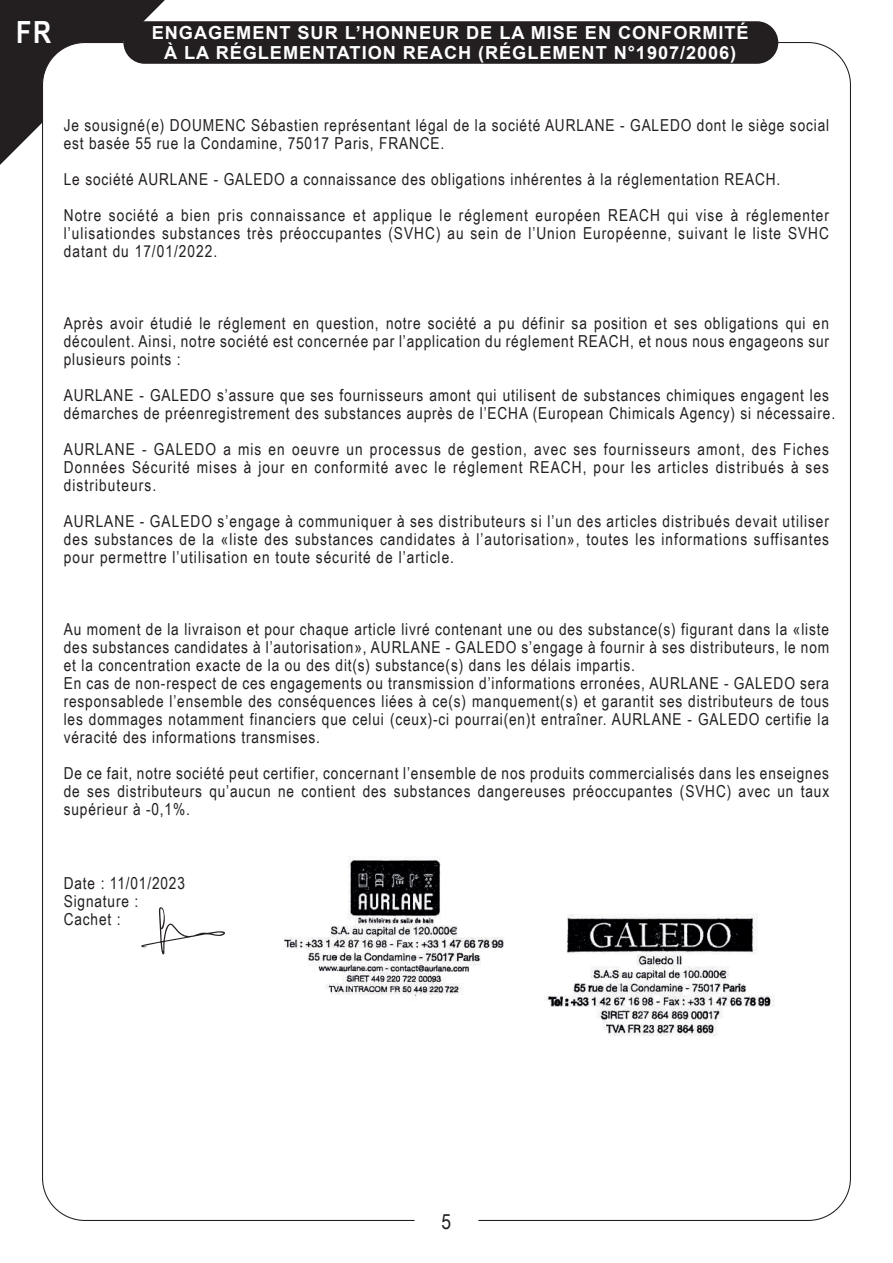
<style>
.page{position:relative;width:893px;height:1263px;background:#fff}
.page>*{position:absolute;margin:0;border:0;box-sizing:border-box;transform-origin:0 0}
.t1{font:700 30.6px "Arial Narrow";color:#fff}
.t2{font:21px "Arial Narrow";color:#231f20}
.t3{font:700 18px/19.5px "Arial";letter-spacing:.05em;color:#fff;text-align:center}
.t4{font:16.5px/18px "Arial Narrow";letter-spacing:.05em;color:#231f20}
</style>
<div class="page">
<svg style="left:0;top:0;width:165px;height:165px"></svg>
<img style="left:284px;top:856px;width:220px;height:145px">
<img style="left:544px;top:914px;width:231px;height:122px">
<div style="left:123px;top:21px;width:655px;height:43px;background:#231f20;border-radius:21px"></div>
<svg style="left:141px;top:907px;width:84px;height:47px"></svg>
<h1 class="t1" style="left:16px;top:9px;width:36px">FR</h1>
<p class="t3" style="left:152px;top:23px;width:598px">ENGAGEMENT SUR L’HONNEUR DE LA MISE EN CONFORMITÉ<br>À LA RÉGLEMENTATION REACH (RÉGLEMENT N°1907/2006)</p>
<p class="t4" style="left:64px;top:116px;width:767px">Je sousigné(e) DOUMENC Sébastien représentant légal de la société AURLANE - GALEDO dont le siège social est basée 55 rue la Condamine, 75017 Paris, FRANCE.</p>
<p class="t4" style="left:64px;top:161px;width:767px;line-height:36px">Le société AURLANE - GALEDO a connaissance des obligations inhérentes à la réglementation REACH.<br>Notre société a bien pris connaissance et applique le réglement européen REACH qui vise à réglementer</p>
<p class="t4" style="left:64px;top:224px;width:767px">l’ulisationdes substances très préoccupantes (SVHC) au sein de l’Union Européenne, suivant le liste SVHC datant du 17/01/2022.</p>
<p class="t4" style="left:64px;top:314px;width:767px;text-align:justify">Après avoir étudié le réglement en question, notre société a pu définir sa position et ses obligations qui en découlent. Ainsi, notre société est concernée par l’application du réglement REACH, et nous nous engageons sur plusieurs points :</p>
<p class="t4" style="left:64px;top:386px;width:773px">AURLANE - GALEDO s’assure que ses fournisseurs amont qui utilisent de substances chimiques engagent les démarches de préenregistrement des substances auprès de l’ECHA (European Chimicals Agency) si nécessaire.</p>
<p class="t4" style="left:64px;top:440px;width:767px;text-align:justify">AURLANE - GALEDO a mis en oeuvre un processus de gestion, avec ses fournisseurs amont, des Fiches Données Sécurité mises à jour en conformité avec le réglement REACH, pour les articles distribués à ses distributeurs.</p>
<p class="t4" style="left:64px;top:512px;width:767px;text-align:justify">AURLANE - GALEDO s’engage à communiquer à ses distributeurs si l’un des articles distribués devait utiliser des substances de la «liste des substances candidates à l’autorisation», toutes les informations suffisantes pour permettre l’utilisation en toute sécurité de l’article.</p>
<p class="t4" style="left:64px;top:620px;width:767px">Au moment de la livraison et pour chaque article livré contenant une ou des substance(s) figurant dans la «liste des substances candidates à l’autorisation», AURLANE - GALEDO s’engage à fournir à ses distributeurs, le nom et la concentration exacte de la ou des dit(s) substance(s) dans les délais impartis.<br>En cas de non-respect de ces engagements ou transmission d’informations erronées, AURLANE - GALEDO sera responsablede l’ensemble des conséquences liées à ce(s) manquement(s) et garantit ses distributeurs de tous les dommages notamment financiers que celui (ceux)-ci pourrai(en)t entraîner. AURLANE - GALEDO certifie la véracité des informations transmises.</p>
<p class="t4" style="left:64px;top:764px;width:767px;text-align:justify">De ce fait, notre société peut certifier, concernant l’ensemble de nos produits commercialisés dans les enseignes de ses distributeurs qu’aucun ne contient des substances dangereuses préoccupantes (SVHC) avec un taux supérieur à -0,1%.</p>
<p class="t4" style="left:64px;top:874px;width:123px">Date : 11/01/2023<br>Signature :<br>Cachet :</p>
<p class="t2" style="left:442px;top:1206px;width:11px">5</p>
</div>
